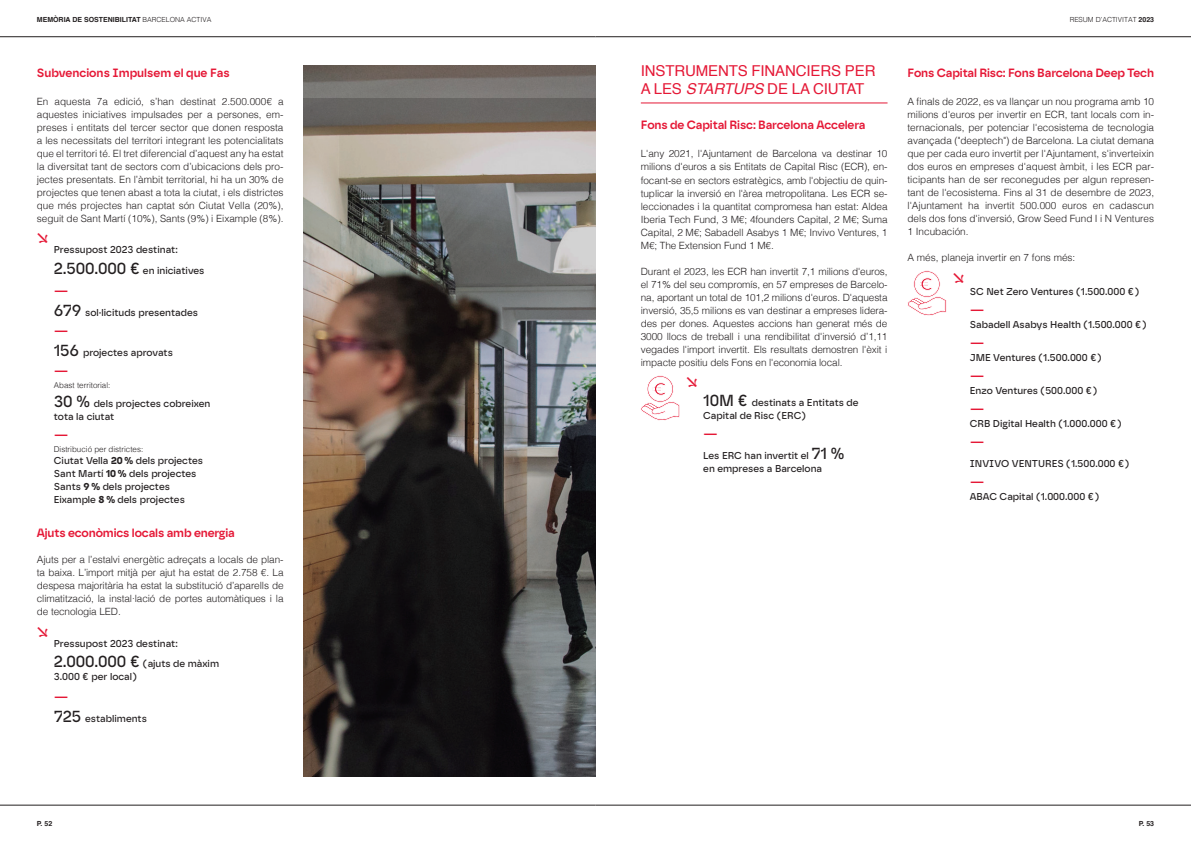
<style>
.page{position:relative;width:1191px;height:842px;background:#fff}
.page>*{position:absolute;margin:0;border:0;box-sizing:border-box;transform-origin:0 0}
.t1{font:500 16px "Safiro";color:#e51836}
.t2{font:15px/18px "Helvetica";letter-spacing:-.01em;color:#e51836}
.t3{font:600 12px "Safiro";letter-spacing:-.01em;color:#e51836}
.t4{font:300 10px/13px "Helvetica";letter-spacing:-.01em;color:#231f20;text-align:justify}
.t5{font:500 10px/13px "Safiro";color:#231f20}
.t6{font:300 8px "Helvetica";color:#231f20}
.t7{font:700 7px "Helvetica";color:#231f20}
.t8{font:300 7px "Helvetica";color:#231f20}
.s1{font-weight:300}
.s2{font-weight:700}
.s3{font-size:16px}
.s4{font-style:italic}
</style>
<div class="page">
<hr style="left:595px;top:37px;width:596px;height:1px;background:#231f20">
<hr style="left:595px;top:805px;width:596px;height:1px;background:#231f20">
<hr style="left:0;top:37px;width:595px;height:1px;background:#231f20">
<hr style="left:0;top:805px;width:595px;height:1px;background:#231f20">
<svg style="left:641px;top:376px;width:39px;height:45px"></svg>
<svg style="left:907px;top:271px;width:39px;height:45px"></svg>
<img style="left:303px;top:65px;width:292px;height:33px">
<img style="left:303px;top:98px;width:292px;height:679px">
<hr style="left:641px;top:103px;width:246px;height:1px;background:#e51836">
<p class="t7" style="left:37px;top:14px;width:176px">MEMÒRIA DE SOSTENIBILITAT <span class="s1">BARCELONA ACTIVA</span></p>
<p class="t8" style="left:1069px;top:14px;width:86px">RESUM D’ACTIVITAT <span class="s2">2023</span></p>
<p class="t3" style="left:37px;top:65px;width:194px">Subvencions Impulsem el que Fas</p>
<p class="t4" style="left:37px;top:94px;width:248px">En aquesta 7a edició, s’han destinat 2.500.000€ a aquestes iniciatives impulsades per a persones, em&shy;preses i entitats del tercer sector que donen resposta a les necessitats del territori integrant les potencialitats que el territori té. El tret diferencial d’aquest any ha estat la diversitat tant de sectors com d’ubicacions dels pro&shy;jectes presentats. En l’àmbit territorial, hi ha un 30% de projectes que tenen abast a tota la ciutat, i els districtes que més projectes han captat són Ciutat Vella (20%), seguit de Sant Martí (10%), Sants (9%) i Eixample (8%).</p>
<p class="t1" style="left:37px;top:227px;width:13px">↘</p>
<p class="t5" style="left:54px;top:244px;width:125px">Pressupost 2023 destinat:</p>
<p class="t5" style="left:54px;top:264px;width:152px"><span class="s3">2.500.000 €</span> en iniciatives</p>
<p class="t1" style="left:54px;top:280px;width:16px">—</p>
<p class="t5" style="left:54px;top:306px;width:146px"><span class="s3">679</span> sol·licituds presentades</p>
<p class="t1" style="left:54px;top:320px;width:16px">—</p>
<p class="t5" style="left:54px;top:346px;width:121px"><span class="s3">156</span> projectes aprovats</p>
<p class="t1" style="left:54px;top:360px;width:16px">—</p>
<p class="t6" style="left:54px;top:378px;width:58px">Abast territorial:</p>
<p class="t5" style="left:54px;top:397px;width:158px"><span class="s3">30 %</span> dels projectes cobreixen</p>
<p class="t5" style="left:54px;top:410px;width:62px">tota la ciutat</p>
<p class="t1" style="left:54px;top:424px;width:16px">—</p>
<p class="t6" style="left:54px;top:442px;width:91px">Distribució per districtes:</p>
<p class="t5" style="left:54px;top:454px;width:151px">Ciutat Vella <span class="s2">20 %</span> dels projectes</p>
<p class="t5" style="left:54px;top:467px;width:144px">Sant Martí <span class="s2">10 %</span> dels projectes</p>
<p class="t5" style="left:54px;top:480px;width:118px">Sants <span class="s2">9 %</span> dels projectes</p>
<p class="t5" style="left:54px;top:493px;width:133px">Eixample <span class="s2">8 %</span> dels projectes</p>
<p class="t3" style="left:37px;top:526px;width:199px">Ajuts econòmics locals amb energia</p>
<p class="t4" style="left:37px;top:553px;width:248px">Ajuts per a l’estalvi energètic adreçats a locals de plan&shy;ta baixa. L’import mitjà per ajut ha estat de 2.758 €. La despesa majoritària ha estat la substitució d’aparells de climatització, la instal·lació de portes automàtiques i la de tecnologia LED.</p>
<p class="t1" style="left:37px;top:621px;width:13px">↘</p>
<p class="t5" style="left:54px;top:637px;width:125px">Pressupost 2023 destinat:</p>
<p class="t5" style="left:54px;top:657px;width:167px"><span class="s3">2.000.000 €</span> (ajuts de màxim</p>
<p class="t5" style="left:54px;top:670px;width:85px">3.000 € per local)</p>
<p class="t1" style="left:54px;top:687px;width:16px">—</p>
<p class="t5" style="left:54px;top:712px;width:95px"><span class="s3">725</span> establiments</p>
<p class="t2" style="left:641px;top:63px;width:236px">INSTRUMENTS FINANCIERS PER<br>A LES <span class="s4">STARTUPS</span> DE LA CIUTAT</p>
<p class="t3" style="left:641px;top:118px;width:226px">Fons de Capital Risc: Barcelona Accelera</p>
<p class="t4" style="left:641px;top:147px;width:248px">L'any 2021, l'Ajuntament de Barcelona va destinar 10 milions d'euros a sis Entitats de Capital Risc (ECR), en&shy;focant-se en sectors estratègics, amb l'objectiu de quin&shy;tuplicar la inversió en l'àrea metropolitana. Les ECR se&shy;leccionades i la quantitat compromesa han estat: Aldea Iberia Tech Fund, 3 M€; 4founders Capital, 2 M€; Suma Capital, 2 M€; Sabadell Asabys 1 M€; Invivo Ventures, 1<br>M€; The Extension Fund 1 M€.</p>
<p class="t4" style="left:641px;top:264px;width:248px">Durant el 2023, les ECR han invertit 7,1 milions d'euros, el 71% del seu compromís, en 57 empreses de Barcelo&shy;na, aportant un total de 101,2 milions d'euros. D'aquesta inversió, 35,5 milions es van destinar a empreses lidera&shy;des per dones. Aquestes accions han generat més de 3000 llocs de treball i una rendibilitat d'inversió d’1,11 vegades l'import invertit. Els resultats demostren l'èxit i impacte positiu dels Fons en l'economia local.</p>
<p class="t1" style="left:686px;top:371px;width:13px">↘</p>
<p class="t5" style="left:703px;top:396px;width:157px"><span class="s3">10M €</span> destinats a Entitats de<br>Capital de Risc (ERC)</p>
<p class="t1" style="left:703px;top:424px;width:16px">—</p>
<p class="t5" style="left:703px;top:449px;width:142px">Les ERC han invertit el <span class="s3">71 %</span></p>
<p class="t5" style="left:703px;top:462px;width:120px">en empreses a Barcelona</p>
<p class="t3" style="left:907px;top:65px;width:248px">Fons Capital Risc: Fons Barcelona Deep Tech</p>
<p class="t4" style="left:907px;top:94px;width:248px">A finals de 2022, es va llançar un nou programa amb 10 milions d'euros per invertir en ECR, tant locals com in&shy;ternacionals, per potenciar l'ecosistema de tecnologia avançada ("deeptech") de Barcelona. La ciutat demana que per cada euro invertit per l'Ajuntament, s'inverteixin dos euros en empreses d'aquest àmbit, i les ECR par&shy;ticipants han de ser reconegudes per algun represen&shy;tant de l'ecosistema. Fins al 31 de desembre de 2023, l'Ajuntament ha invertit 500.000 euros en cadascun dels dos fons d'inversió, Grow Seed Fund I i N Ventures 1 Incubación.</p>
<p class="t4" style="left:907px;top:250px;width:169px">A més, planeja invertir en 7 fons més:</p>
<p class="t1" style="left:952px;top:266px;width:13px">↘</p>
<p class="t5" style="left:969px;top:285px;width:171px">SC Net Zero Ventures (1.500.000 €)</p>
<p class="t1" style="left:969px;top:299px;width:16px">—</p>
<p class="t5" style="left:969px;top:318px;width:178px">Sabadell Asabys Health (1.500.000 €)</p>
<p class="t1" style="left:969px;top:332px;width:16px">—</p>
<p class="t5" style="left:969px;top:351px;width:133px">JME Ventures (1.500.000 €)</p>
<p class="t1" style="left:969px;top:365px;width:16px">—</p>
<p class="t5" style="left:969px;top:384px;width:129px">Enzo Ventures (500.000 €)</p>
<p class="t1" style="left:969px;top:398px;width:16px">—</p>
<p class="t5" style="left:969px;top:417px;width:153px">CRB Digital Health (1.000.000 €)</p>
<p class="t1" style="left:969px;top:431px;width:16px">—</p>
<p class="t5" style="left:969px;top:457px;width:161px">INVIVO VENTURES (1.500.000 €)</p>
<p class="t1" style="left:969px;top:471px;width:16px">—</p>
<p class="t5" style="left:969px;top:490px;width:131px">ABAC Capital (1.000.000 €)</p>
<p class="t7" style="left:37px;top:818px;width:17px">P. 52</p>
<p class="t7" style="left:1138px;top:818px;width:17px">P. 53</p>
</div>
